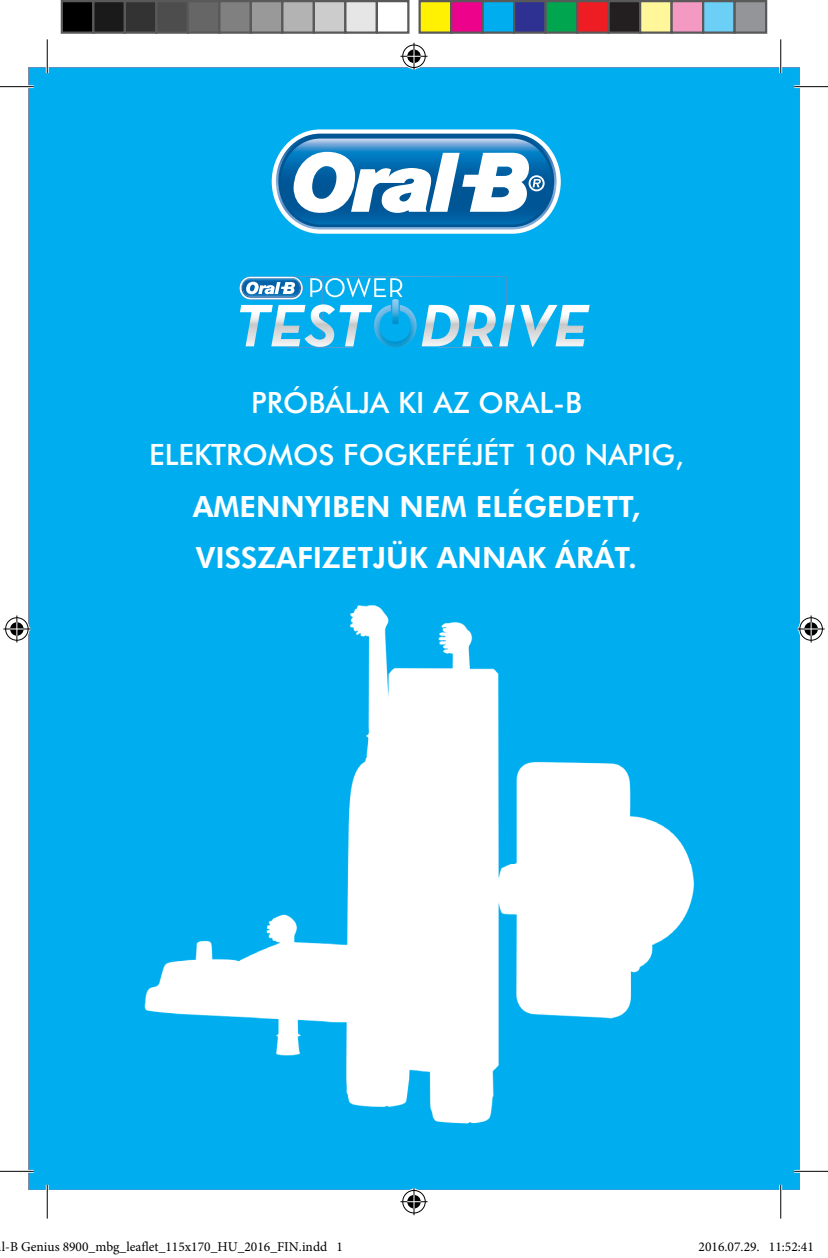
<style>
.page{position:relative;width:828px;height:1258px;background:#fff}
.page>*{position:absolute;margin:0;border:0;box-sizing:border-box;transform-origin:0 0}
.t1{font:29.25px/51.8px "Futura Md HU Normal";color:#fff;text-align:center}
.t2{font:29.25px/51.8px "Futura Hv PFL";color:#fff}
.t3{font:13.5px "Minion Pro";color:#000}
</style>
<div class="page">
<div style="left:29px;top:67px;width:771px;height:1122px;background:#00aeef"></div>
<svg style="left:272px;top:129px;width:289px;height:105px"></svg>
<svg style="left:240px;top:277px;width:350px;height:70px;background:#44bdeb"></svg>
<img style="left:130px;top:575px;width:289px;height:579px">
<img style="left:419px;top:575px;width:289px;height:289px">
<img style="left:419px;top:864px;width:289px;height:290px">
<hr style="left:0;top:85px;width:34px;height:3px;background:#fff">
<hr style="left:794px;top:85px;width:34px;height:3px;background:#fff">
<hr style="left:0;top:1169px;width:34px;height:3px;background:#fff">
<hr style="left:794px;top:1169px;width:34px;height:3px;background:#fff">
<hr style="left:46px;top:39px;width:3px;height:34px;background:#fff">
<hr style="left:46px;top:1184px;width:3px;height:34px;background:#fff">
<hr style="left:779px;top:39px;width:3px;height:34px;background:#fff">
<hr style="left:779px;top:1184px;width:3px;height:34px;background:#fff">
<hr style="left:0;top:86px;width:34px;height:1px;background:#000">
<hr style="left:794px;top:86px;width:34px;height:1px;background:#000">
<hr style="left:0;top:1170px;width:34px;height:1px;background:#000">
<hr style="left:794px;top:1170px;width:34px;height:1px;background:#000">
<hr style="left:47px;top:39px;width:1px;height:34px;background:#000">
<hr style="left:47px;top:1184px;width:1px;height:34px;background:#000">
<hr style="left:780px;top:39px;width:1px;height:34px;background:#000">
<hr style="left:780px;top:1184px;width:1px;height:34px;background:#000">
<svg style="left:400px;top:43px;width:27px;height:27px"></svg>
<svg style="left:400px;top:1188px;width:27px;height:27px"></svg>
<svg style="left:3px;top:615px;width:27px;height:27px"></svg>
<svg style="left:798px;top:615px;width:27px;height:27px"></svg>
<div style="left:62px;top:1px;width:31px;height:32px;background:#000"></div>
<div style="left:61px;top:0;width:33px;height:34px;border:2px solid #595959"></div>
<div style="left:93px;top:1px;width:32px;height:32px;background:#1a1a1a"></div>
<div style="left:92px;top:0;width:34px;height:34px;border:2px solid #595959"></div>
<div style="left:125px;top:1px;width:31px;height:32px;background:#333"></div>
<div style="left:124px;top:0;width:33px;height:34px;border:2px solid #595959"></div>
<div style="left:156px;top:1px;width:32px;height:32px;background:#4d4d4d"></div>
<div style="left:155px;top:0;width:34px;height:34px;border:2px solid #595959"></div>
<div style="left:188px;top:1px;width:31px;height:32px;background:#666"></div>
<div style="left:187px;top:0;width:33px;height:34px;border:2px solid #595959"></div>
<div style="left:219px;top:1px;width:32px;height:32px;background:#808080"></div>
<div style="left:218px;top:0;width:34px;height:34px;border:2px solid #595959"></div>
<div style="left:251px;top:1px;width:31px;height:32px;background:#999"></div>
<div style="left:250px;top:0;width:33px;height:34px;border:2px solid #595959"></div>
<div style="left:282px;top:1px;width:32px;height:32px;background:#b3b3b3"></div>
<div style="left:281px;top:0;width:34px;height:34px;border:2px solid #595959"></div>
<div style="left:314px;top:1px;width:31px;height:32px;background:#ccc"></div>
<div style="left:313px;top:0;width:33px;height:34px;border:2px solid #595959"></div>
<div style="left:345px;top:1px;width:32px;height:32px;background:#e6e6e6"></div>
<div style="left:344px;top:0;width:34px;height:34px;border:2px solid #595959"></div>
<div style="left:376px;top:0;width:33px;height:34px;border:2px solid #595959"></div>
<div style="left:420px;top:1px;width:31px;height:32px;background:#fff101"></div>
<div style="left:418px;top:0;width:34px;height:34px;border:2px solid #595959"></div>
<div style="left:451px;top:1px;width:32px;height:32px;background:#ed028c"></div>
<div style="left:450px;top:0;width:34px;height:34px;border:2px solid #595959"></div>
<div style="left:483px;top:1px;width:31px;height:32px;background:#00aeef"></div>
<div style="left:481px;top:0;width:34px;height:34px;border:2px solid #595959"></div>
<div style="left:514px;top:1px;width:32px;height:32px;background:#2e3092"></div>
<div style="left:513px;top:0;width:34px;height:34px;border:2px solid #595959"></div>
<div style="left:546px;top:1px;width:31px;height:32px;background:#00a54f"></div>
<div style="left:544px;top:0;width:34px;height:34px;border:2px solid #595959"></div>
<div style="left:577px;top:1px;width:32px;height:32px;background:#ee1d23"></div>
<div style="left:576px;top:0;width:34px;height:34px;border:2px solid #595959"></div>
<div style="left:609px;top:1px;width:31px;height:32px;background:#231f20"></div>
<div style="left:607px;top:0;width:34px;height:34px;border:2px solid #595959"></div>
<div style="left:640px;top:1px;width:32px;height:32px;background:#fff79a"></div>
<div style="left:639px;top:0;width:34px;height:34px;border:2px solid #595959"></div>
<div style="left:672px;top:1px;width:31px;height:32px;background:#f499c2"></div>
<div style="left:670px;top:0;width:34px;height:34px;border:2px solid #595959"></div>
<div style="left:703px;top:1px;width:32px;height:32px;background:#6bcff6"></div>
<div style="left:702px;top:0;width:34px;height:34px;border:2px solid #595959"></div>
<div style="left:735px;top:1px;width:31px;height:32px;background:#939598"></div>
<div style="left:733px;top:0;width:34px;height:34px;border:2px solid #595959"></div>
<h1 class="t1" style="left:149px;top:376px;width:536px">PRÓBÁLJA KI AZ ORAL-B<br>ELEKTROMOS FOGKEFÉJÉT 100 NAPIG,</h1>
<h1 class="t2" style="left:193px;top:480px;width:449px">AMENNYIBEN NEM ELÉGEDETT,<br>VISSZAFIZETJÜK ANNAK ÁRÁT.</h1>
<p class="t3" style="left:2px;top:1237px;width:343px">l-B Genius 8900_mbg_leaflet_115x170_HU_2016_FIN.indd 1</p>
<p class="t3" style="left:699px;top:1237px;width:117px">2016.07.29. 11:52:41</p>
</div>
